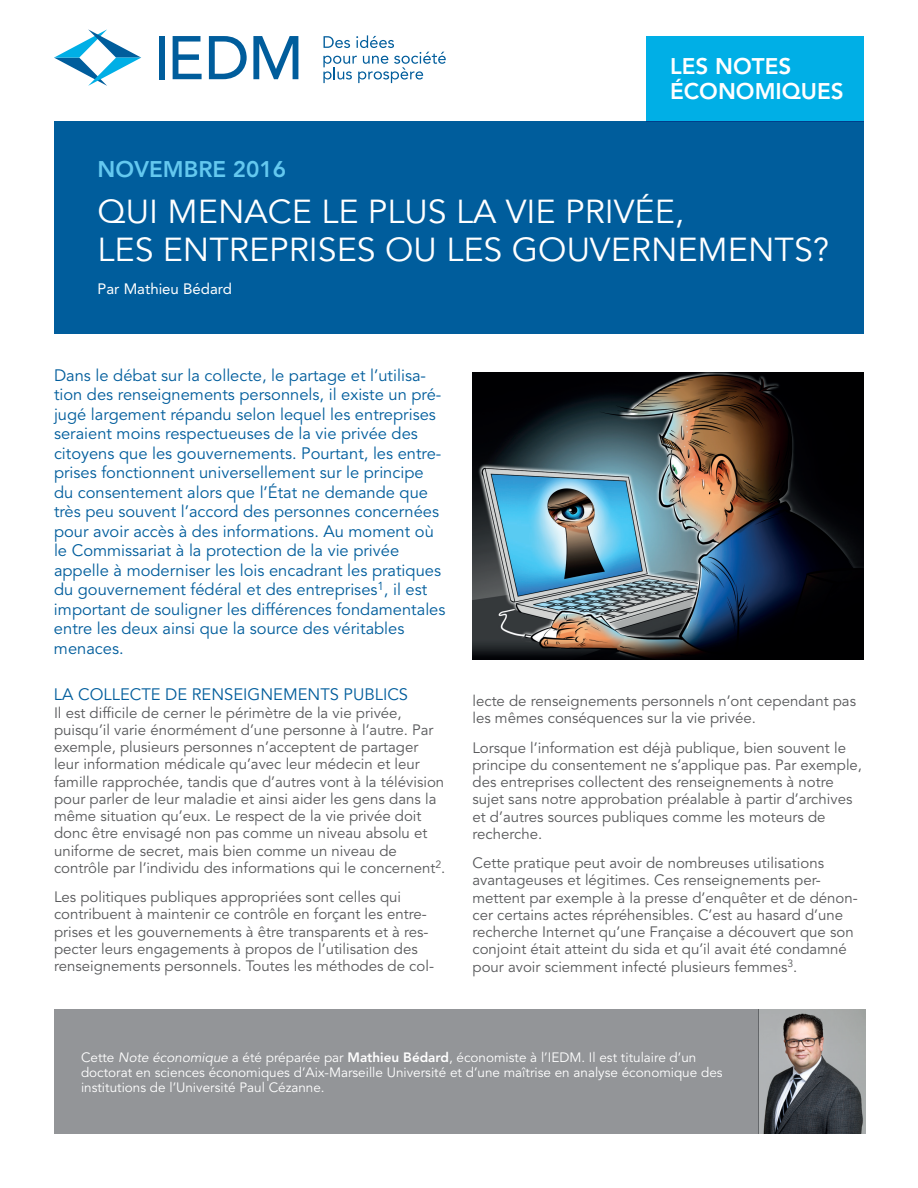
<style>
.page{position:relative;width:918px;height:1188px;background:#fff}
.page>*{position:absolute;margin:0;border:0;box-sizing:border-box;transform-origin:0 0}
.t1{font:33px/37.5px "Avenir LT Std";color:#fff}
.t2{font:800 22.5px/25.5px "Avenir LT Std";color:#fff}
.t3{font:800 22.5px "Avenir LT Std";color:#64c8ef}
.t4{font:16.5px/19.5px "Avenir LT Std";color:#005d9c}
.t5{font:15px/17.2px "Avenir LT Std";color:#57585a}
.t6{font:15px "Avenir LT Std";color:#fff}
.t7{font:13.5px/15px "Avenir LT Std";color:#fff}
.s1{font-style:italic}
.s2{font-weight:800}
</style>
<div class="page">
<div style="left:54px;top:121px;width:810px;height:212px;background:#005d9c"></div>
<div style="left:646px;top:36px;width:218px;height:85px;background:#00afe6"></div>
<svg style="left:323px;top:35px;width:123px;height:48px"></svg>
<div style="left:159px;top:36px;width:6px;height:43px;background:#005d9c"></div>
<svg style="left:173px;top:36px;width:29px;height:43px"></svg>
<svg style="left:209px;top:36px;width:38px;height:43px"></svg>
<svg style="left:253px;top:36px;width:45px;height:43px"></svg>
<svg style="left:54px;top:29px;width:87px;height:57px"></svg>
<img style="left:759px;top:1010px;width:106px;height:124px">
<div style="left:54px;top:1010px;width:705px;height:124px;background:#939598"></div>
<img style="left:472px;top:372px;width:392px;height:287px">
<h2 class="t2" style="left:670px;top:53px;width:175px">LES NOTES<br>ÉCONOMIQUES</h2>
<h2 class="t3" style="left:98px;top:155px;width:190px">NOVEMBRE 2016</h2>
<h1 class="t1" style="left:98px;top:194px;width:733px">QUI MENACE LE PLUS LA VIE PRIVÉE,<br>LES ENTREPRISES OU LES GOUVERNEMENTS?</h1>
<p class="t6" style="left:98px;top:280px;width:136px">Par Mathieu Bédard</p>
<p class="t4" style="left:54px;top:366px;width:393px">Dans le débat sur la collecte, le partage et l’utilisa&shy;tion des renseignements personnels, il existe un pré&shy;jugé largement répandu selon lequel les entreprises seraient moins respectueuses de la vie privée des citoyens que les gouvernements. Pourtant, les entre&shy;prises fonctionnent universellement sur le principe du consentement alors que l’État ne demande que très peu souvent l’accord des personnes concernées pour avoir accès à des informations. Au moment où le Commissariat à la protection de la vie privée appelle à moderniser les lois encadrant les pratiques du gouvernement fédéral et des entreprises<sup>1</sup>, il est important de souligner les différences fondamentales entre les deux ainsi que la source des véritables menaces.</p>
<p class="t4" style="left:54px;top:685px;width:356px">LA COLLECTE DE RENSEIGNEMENTS PUBLICS</p>
<p class="t5" style="left:54px;top:704px;width:393px">Il est difficile de cerner le périmètre de la vie privée, puisqu’il varie énormément d’une personne à l’autre. Par exemple, plusieurs personnes n’acceptent de partager leur information médicale qu’avec leur médecin et leur famille rapprochée, tandis que d’autres vont à la télévision pour parler de leur maladie et ainsi aider les gens dans la même situation qu’eux. Le respect de la vie privée doit donc être envisagé non pas comme un niveau absolu et uniforme de secret, mais bien comme un niveau de contrôle par l’individu des informations qui le concernent<sup>2</sup>.</p>
<p class="t5" style="left:54px;top:889px;width:382px">Les politiques publiques appropriées sont celles qui contribuent à maintenir ce contrôle en forçant les entre&shy;prises et les gouvernements à être transparents et à res&shy;pecter leurs engagements à propos de l’utilisation des renseignements personnels. Toutes les méthodes de col-</p>
<p class="t5" style="left:472px;top:693px;width:385px">lecte de renseignements personnels n’ont cependant pas les mêmes conséquences sur la vie privée.</p>
<p class="t5" style="left:472px;top:739px;width:391px">Lorsque l’information est déjà publique, bien souvent le principe du consentement ne s’applique pas. Par exemple, des entreprises collectent des renseignements à notre sujet sans notre approbation préalable à partir d’archives et d’autres sources publiques comme les moteurs de recherche.</p>
<p class="t5" style="left:473px;top:855px;width:387px">Cette pratique peut avoir de nombreuses utilisations avantageuses et légitimes. Ces renseignements per&shy;mettent par exemple à la presse d’enquêter et de dénon&shy;cer certains actes répréhensibles. C’est au hasard d’une recherche Internet qu’une Française a découvert que son conjoint était atteint du sida et qu’il avait été condamné pour avoir sciemment infecté plusieurs femmes<sup>3</sup>.</p>
<p class="t7" style="left:81px;top:1050px;width:643px">Cette <span class="s1">Note économique</span> a été préparée par <span class="s2">Mathieu Bédard</span>, économiste à l’IEDM. Il est titulaire d’un doctorat en sciences économiques d’Aix-Marseille Université et d’une maîtrise en analyse économique des institutions de l’Université Paul Cézanne.</p>
</div>
